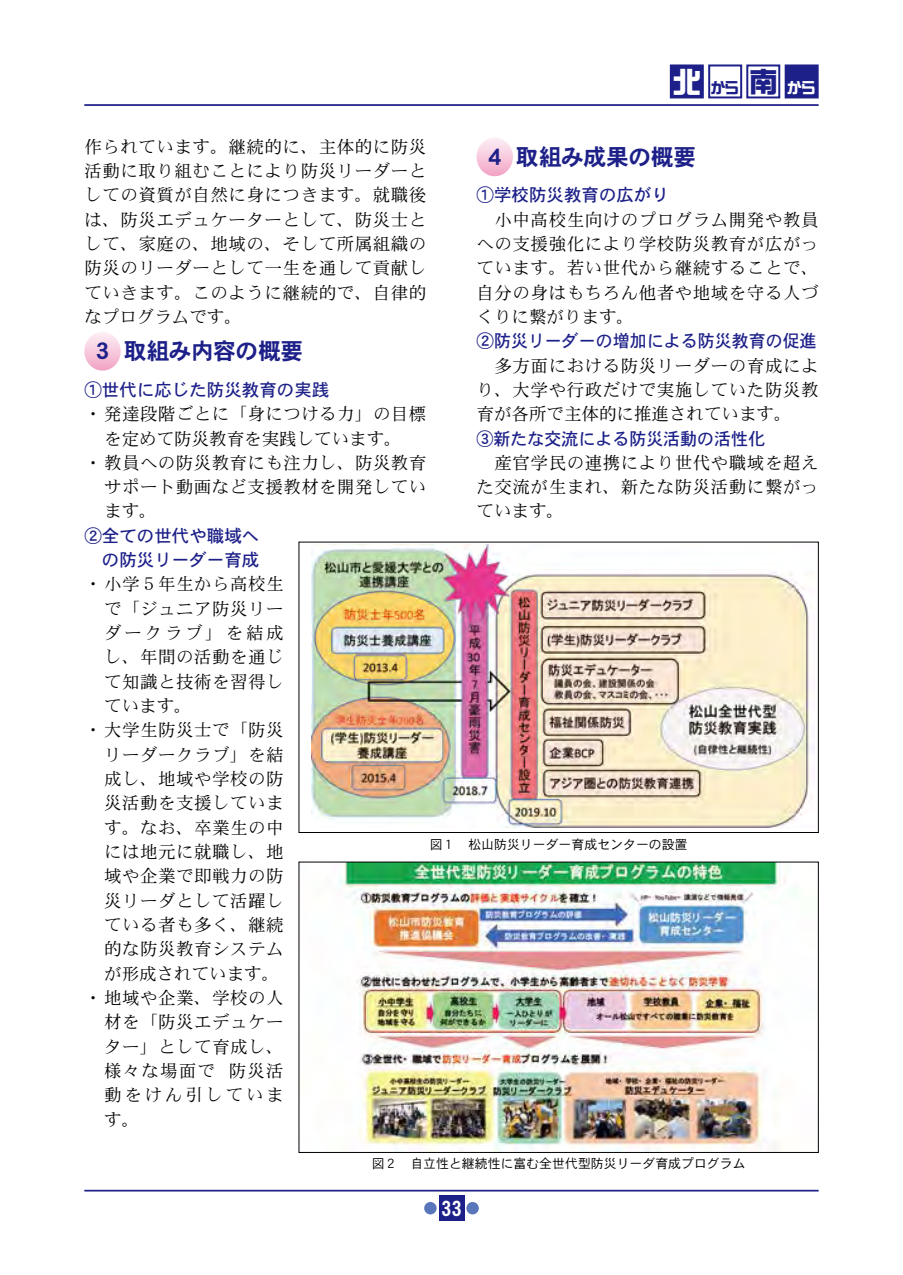
<style>
.page{position:relative;width:903px;height:1275px;background:#fff}
.page>*{position:absolute;margin:0;border:0;box-sizing:border-box;transform-origin:0 0}
.t1{font:22.75px "DFHS Gothic W7 WIN RKSJ H";letter-spacing:-.01em;color:#1d2088}
.t2{font:21px "DFHS Gothic W7 WIN RKSJ H";color:#fff}
.t3{font:17.5px/24.3px "DFHS Mincho W3 WIN RKSJ H";letter-spacing:.03em;color:#000;text-align:justify}
.t4{font:17.5px/24.3px "DFHS Gothic W5 WIN RKSJ H";color:#1d2088}
.t5{font:17.5px "DFHS Mincho W3 WIN RKSJ H";color:#000}
.t6{font:17.5px "DFHS Mincho W3 WIN RKSJ H";letter-spacing:.16em;color:#000}
.t7{font:17.5px "DFHS Mincho W3 WIN RKSJ H";letter-spacing:.065em;color:#000}
.t8{font:15.05px "DF So Gei W9 WING RKSJ H";color:#1d2088}
.t9{font:12.95px "DFHS Gothic W3 WIN RKSJ H";color:#000}
.s1{font-size:28.7px;color:#fff}
.s2{font-size:28.7px}
.s3{color:#fff}
</style>
<div class="page">
<hr style="left:84px;top:1190px;width:735px;height:1px;background:#1d2088">
<div style="left:439px;top:1196px;width:25px;height:25px;background:#1d2088"></div>
<div style="left:466px;top:1202px;width:13px;height:12px;background:#5976ba;border-radius:50%"></div>
<div style="left:424px;top:1202px;width:13px;height:12px;background:#5976ba;border-radius:50%"></div>
<hr style="left:84px;top:104px;width:735px;height:2px;background:#1d2088">
<div style="left:670px;top:64px;width:34px;height:34px;background:#1d2088;border:2px solid #1d2088"></div>
<div style="left:708px;top:64px;width:34px;height:34px;background:#fff;border:2px solid #1d2088"></div>
<div style="left:746px;top:64px;width:34px;height:34px;background:#fff;border:2px solid #1d2088"></div>
<div style="left:785px;top:64px;width:33px;height:34px;background:#1d2088"></div>
<svg style="left:84px;top:332px;width:37px;height:39px"></svg>
<svg style="left:476px;top:138px;width:37px;height:38px"></svg>
<img style="left:339px;top:864px;width:459px;height:287px">
<div style="left:299px;top:862px;width:520px;height:291px;border:1px solid #000"></div>
<img style="left:311px;top:544px;width:504px;height:283px">
<div style="left:299px;top:542px;width:520px;height:291px;border:1px solid #000"></div>
<p class="t8" style="left:672px;top:80px;width:144px"><span class="s1">北</span>から<span class="s2">南</span><span class="s3">から</span></p>
<p class="t3" style="left:84px;top:135px;width:343px">作られています。継続的に、主体的に防災活動に取り組むことにより防災リーダーとしての資質が自然に身につきます。就職後は、防災エデュケーターとして、防災士として、家庭の、地域の、そして所属組織の防災のリーダーとして一生を通して貢献していきます。このように継続的で、自律的なプログラムです。</p>
<h1 class="t1" style="left:483px;top:146px;width:214px">４取組み成果の概要</h1>
<p class="t4" style="left:476px;top:183px;width:194px">①学校防災教育の広がり</p>
<p class="t3" style="left:476px;top:208px;width:343px">　小中高校生向けのプログラム開発や教員への支援強化により学校防災教育が広がっています。若い世代から継続することで、自分の身はもちろん他者や地域を守る人づくりに繋がります。</p>
<p class="t4" style="left:476px;top:329px;width:342px">②防災リーダーの増加による防災教育の促進</p>
<p class="t3" style="left:476px;top:354px;width:343px">　多方面における防災リーダーの育成により、大学や行政だけで実施していた防災教育が各所で主体的に推進されています。</p>
<p class="t4" style="left:476px;top:427px;width:290px">③新たな交流による防災活動の活性化</p>
<p class="t3" style="left:476px;top:451px;width:343px">　産官学民の連携により世代や職域を超えた交流が生まれ、新たな防災活動に繋がっています。</p>
<h1 class="t1" style="left:91px;top:340px;width:214px">３取組み内容の概要</h1>
<p class="t4" style="left:84px;top:378px;width:246px">①世代に応じた防災教育の実践</p>
<p class="t3" style="left:84px;top:402px;width:343px">・発達段階ごとに「身につける力」の目標</p>
<p class="t5" style="left:104px;top:429px;width:299px">を定めて防災教育を実践しています。</p>
<p class="t3" style="left:84px;top:451px;width:343px">・教員への防災教育にも注力し、防災教育</p>
<p class="t3" style="left:104px;top:475px;width:324px">サポート動画など支援教材を開発してい</p>
<p class="t3" style="left:104px;top:500px;width:54px">ます。</p>
<p class="t4" style="left:84px;top:524px;width:176px">②全ての世代や職域へ　の防災リーダー育成</p>
<p class="t3" style="left:84px;top:572px;width:201px">・小学５年生から高校生</p>
<p class="t3" style="left:104px;top:597px;width:181px">で「ジュニア防災リー</p>
<p class="t6" style="left:104px;top:624px;width:181px">ダークラブ」を結成</p>
<p class="t3" style="left:104px;top:645px;width:181px">し、年間の活動を通じ</p>
<p class="t3" style="left:104px;top:670px;width:181px">て知識と技術を習得し</p>
<p class="t3" style="left:104px;top:694px;width:89px">ています。</p>
<p class="t3" style="left:84px;top:718px;width:201px">・大学生防災士で「防災</p>
<p class="t3" style="left:104px;top:743px;width:181px">リーダークラブ」を結</p>
<p class="t3" style="left:104px;top:767px;width:181px">成し、地域や学校の防</p>
<p class="t3" style="left:104px;top:791px;width:181px">災活動を支援していま</p>
<p class="t3" style="left:104px;top:816px;width:181px">す。なお、卒業生の中</p>
<p class="t3" style="left:104px;top:840px;width:181px">には地元に就職し、地</p>
<p class="t3" style="left:104px;top:864px;width:181px">域や企業で即戦力の防</p>
<p class="t3" style="left:104px;top:889px;width:181px">災リーダとして活躍し</p>
<p class="t3" style="left:104px;top:913px;width:181px">ている者も多く、継続</p>
<p class="t3" style="left:104px;top:937px;width:181px">的な防災教育システム</p>
<p class="t5" style="left:104px;top:965px;width:177px">が形成されています。</p>
<p class="t3" style="left:84px;top:986px;width:201px">・地域や企業、学校の人</p>
<p class="t3" style="left:104px;top:1010px;width:181px">材を「防災エデュケー</p>
<p class="t3" style="left:104px;top:1035px;width:181px">ター」として育成し、</p>
<p class="t7" style="left:104px;top:1062px;width:181px">様々な場面で 防災活</p>
<p class="t6" style="left:104px;top:1086px;width:181px">動をけん引していま</p>
<p class="t3" style="left:104px;top:1108px;width:36px">す。</p>
<p class="t9" style="left:430px;top:838px;width:259px">図１　松山防災リーダー育成センターの設置</p>
<p class="t9" style="left:372px;top:1157px;width:375px">図２　自立性と継続性に富む全世代型防災リーダ育成プログラム</p>
<p class="t2" style="left:441px;top:1198px;width:23px">33</p>
</div>
